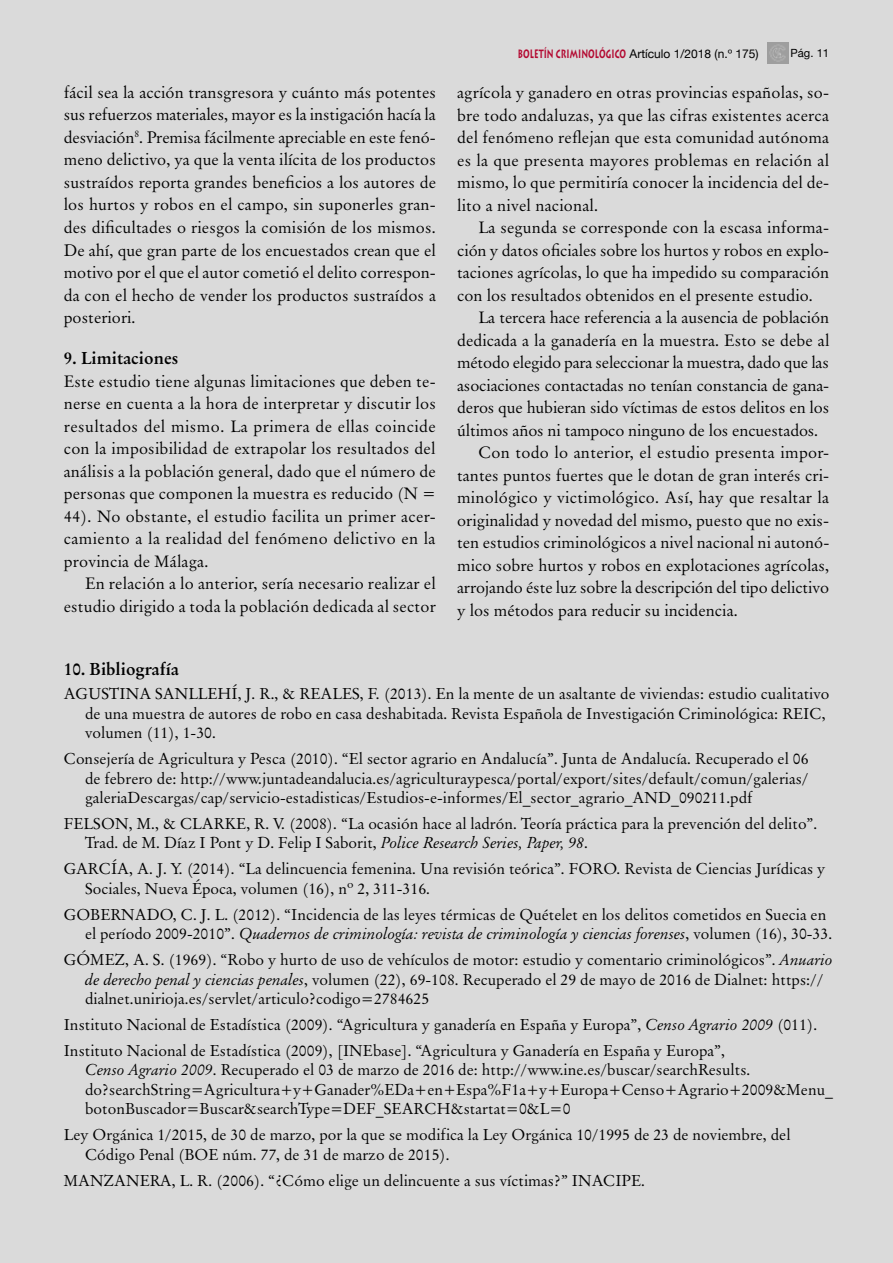
<style>
.page{position:relative;width:893px;height:1263px;background:#dadada}
.page>*{position:absolute;margin:0;border:0;box-sizing:border-box;transform-origin:0 0}
.t1{font:700 17.25px "Original Garamond BT";color:#000}
.t2{font:16.5px/22.5px "Original Garamond BT";color:#000;text-align:justify}
.t3{font:15.75px/19.5px "Original Garamond BT";color:#000}
.t4{font:12px "Helvetica Neue";color:#000}
.t5{font:11.25px "Helvetica Neue";color:#000}
.s1{font-family:"Lithos";font-weight:700;color:#b30931}
.s2{font-style:italic}
</style>
<div class="page">
<img style="left:767px;top:43px;width:21px;height:21px">
<p class="t2" style="left:64px;top:81px;width:374px">fácil sea la acción transgresora y cuánto más potentes sus refuerzos materiales, mayor es la instigación hacía la desviación<sup>8</sup>. Premisa fácilmente apreciable en este fenó&shy;meno delictivo, ya que la venta ilícita de los productos sustraídos reporta grandes beneficios a los autores de los hurtos y robos en el campo, sin suponerles gran&shy;des dificultades o riesgos la comisión de los mismos.<br>De ahí, que gran parte de los encuestados crean que el motivo por el que el autor cometió el delito correspon&shy;da con el hecho de vender los productos sustraídos a posteriori.</p>
<p class="t1" style="left:64px;top:347px;width:116px">9. Limitaciones</p>
<p class="t2" style="left:64px;top:370px;width:374px">Este estudio tiene algunas limitaciones que deben te&shy;nerse en cuenta a la hora de interpretar y discutir los resultados del mismo. La primera de ellas coincide con la imposibilidad de extrapolar los resultados del análisis a la población general, dado que el número de personas que componen la muestra es reducido (N = 44). No obstante, el estudio facilita un primer acer&shy;camiento a la realidad del fenómeno delictivo en la provincia de Málaga.</p>
<p class="t2" style="left:64px;top:572px;width:374px;text-align:right">En relación a lo anterior, sería necesario realizar el estudio dirigido a toda la población dedicada al sector</p>
<p class="t4" style="left:518px;top:46px;width:242px"><span class="s1">BOLETÍN CRIMINOLÓGICO</span> Artículo 1/2018 (n.º 175)</p>
<p class="t5" style="left:791px;top:47px;width:40px">Pág. 11</p>
<p class="t2" style="left:457px;top:81px;width:374px">agrícola y ganadero en otras provincias españolas, so&shy;bre todo andaluzas, ya que las cifras existentes acerca del fenómeno reflejan que esta comunidad autónoma es la que presenta mayores problemas en relación al mismo, lo que permitiría conocer la incidencia del de&shy;lito a nivel nacional.</p>
<p class="t2" style="left:478px;top:216px;width:352px">La segunda se corresponde con la escasa informa-</p>
<p class="t2" style="left:457px;top:239px;width:374px">ción y datos oficiales sobre los hurtos y robos en explo-</p>
<p class="t2" style="left:457px;top:261px;width:374px">taciones agrícolas, lo que ha impedido su comparación</p>
<p class="t2" style="left:457px;top:284px;width:357px">con los resultados obtenidos en el presente estudio.</p>
<p class="t2" style="left:478px;top:306px;width:352px">La tercera hace referencia a la ausencia de población</p>
<p class="t2" style="left:457px;top:329px;width:374px">dedicada a la ganadería en la muestra. Esto se debe al</p>
<p class="t2" style="left:457px;top:351px;width:373px">método elegido para seleccionar la muestra, dado que las</p>
<p class="t2" style="left:457px;top:374px;width:374px">asociaciones contactadas no tenían constancia de gana-</p>
<p class="t2" style="left:457px;top:396px;width:374px">deros que hubieran sido víctimas de estos delitos en los</p>
<p class="t2" style="left:457px;top:419px;width:363px">últimos años ni tampoco ninguno de los encuestados.</p>
<p class="t2" style="left:478px;top:441px;width:352px">Con todo lo anterior, el estudio presenta impor-</p>
<p class="t2" style="left:457px;top:464px;width:374px">tantes puntos fuertes que le dotan de gran interés cri-</p>
<p class="t2" style="left:457px;top:486px;width:374px">minológico y victimológico. Así, hay que resaltar la</p>
<p class="t2" style="left:457px;top:509px;width:374px">originalidad y novedad del mismo, puesto que no exis-</p>
<p class="t2" style="left:457px;top:531px;width:374px">ten estudios criminológicos a nivel nacional ni autonó-</p>
<p class="t2" style="left:457px;top:554px;width:374px">mico sobre hurtos y robos en explotaciones agrícolas,</p>
<p class="t2" style="left:457px;top:576px;width:374px">arrojando éste luz sobre la descripción del tipo delictivo</p>
<p class="t2" style="left:457px;top:599px;width:282px">y los métodos para reducir su incidencia.</p>
<p class="t1" style="left:64px;top:659px;width:117px">10. Bibliografía</p>
<p class="t3" style="left:85px;top:684px;width:746px;text-indent:-21px">AGUSTINA SANLLEHÍ, J. R., &amp; REALES, F. (2013). En la mente de un asaltante de viviendas: estudio cualitativo de una muestra de autores de robo en casa deshabitada. Revista Española de Investigación Criminológica: REIC, volumen (11), 1-30.</p>
<p class="t3" style="left:85px;top:749px;width:725px;text-align:justify;text-indent:-21px">Consejería de Agricultura y Pesca (2010). “El sector agrario en Andalucía”. Junta de Andalucía. Recuperado el 06 de febrero de: http://www.juntadeandalucia.es/agriculturaypesca/portal/export/sites/default/comun/galerias/ galeriaDescargas/cap/servicio-estadisticas/Estudios-e-informes/El_sector_agrario_AND_090211.pdf</p>
<p class="t3" style="left:85px;top:814px;width:734px;text-indent:-21px">FELSON, M., &amp; CLARKE, R. V. (2008). “La ocasión hace al ladrón. Teoría práctica para la prevención del delito”.<br>Trad. de M. Díaz I Pont y D. Felip I Saborit, <span class="s2">Police Research Series, Paper, 98</span>.</p>
<p class="t3" style="left:85px;top:859px;width:742px;text-indent:-21px">GARCÍA, A. J. Y. (2014). “La delincuencia femenina. Una revisión teórica”. FORO. Revista de Ciencias Jurídicas y<br>Sociales, Nueva Época, volumen (16), nº 2, 311-316.</p>
<p class="t3" style="left:85px;top:904px;width:749px;text-indent:-21px">GOBERNADO, C. J. L. (2012). “Incidencia de las leyes térmicas de Quételet en los delitos cometidos en Suecia en el período 2009-2010”. <span class="s2">Quadernos de criminología: revista de criminología y ciencias forenses</span>, volumen (16), 30-33.</p>
<p class="t3" style="left:85px;top:950px;width:749px;text-indent:-21px">GÓMEZ, A. S. (1969). “Robo y hurto de uso de vehículos de motor: estudio y comentario criminológicos”. <span class="s2">Anuario de derecho penal y ciencias penales</span>, volumen (22), 69-108. Recuperado el 29 de mayo de 2016 de Dialnet: https:// dialnet.unirioja.es/servlet/articulo?codigo=2784625</p>
<p class="t3" style="left:64px;top:1011px;width:755px;line-height:26px">Instituto Nacional de Estadística (2009). “Agricultura y ganadería en España y Europa”, <span class="s2">Censo Agrario 2009</span> (011).<br>Instituto Nacional de Estadística (2009), [INEbase]. “Agricultura y Ganadería en España y Europa”,</p>
<p class="t3" style="left:85px;top:1060px;width:749px"><span class="s2">Censo Agrario 2009</span>. Recuperado el 03 de marzo de 2016 de: http://www.ine.es/buscar/searchResults. do?searchString=Agricultura+y+Ganader%EDa+en+Espa%F1a+y+Europa+Censo+Agrario+2009&amp;Menu_ botonBuscador=Buscar&amp;searchType=DEF_SEARCH&amp;startat=0&amp;L=0</p>
<p class="t3" style="left:85px;top:1125px;width:707px;text-indent:-21px">Ley Orgánica 1/2015, de 30 de marzo, por la que se modifica la Ley Orgánica 10/1995 de 23 de noviembre, del<br>Código Penal (BOE núm. 77, de 31 de marzo de 2015).</p>
<p class="t3" style="left:64px;top:1170px;width:583px">MANZANERA, L. R. (2006). “¿Cómo elige un delincuente a sus víctimas?” INACIPE.</p>
</div>
